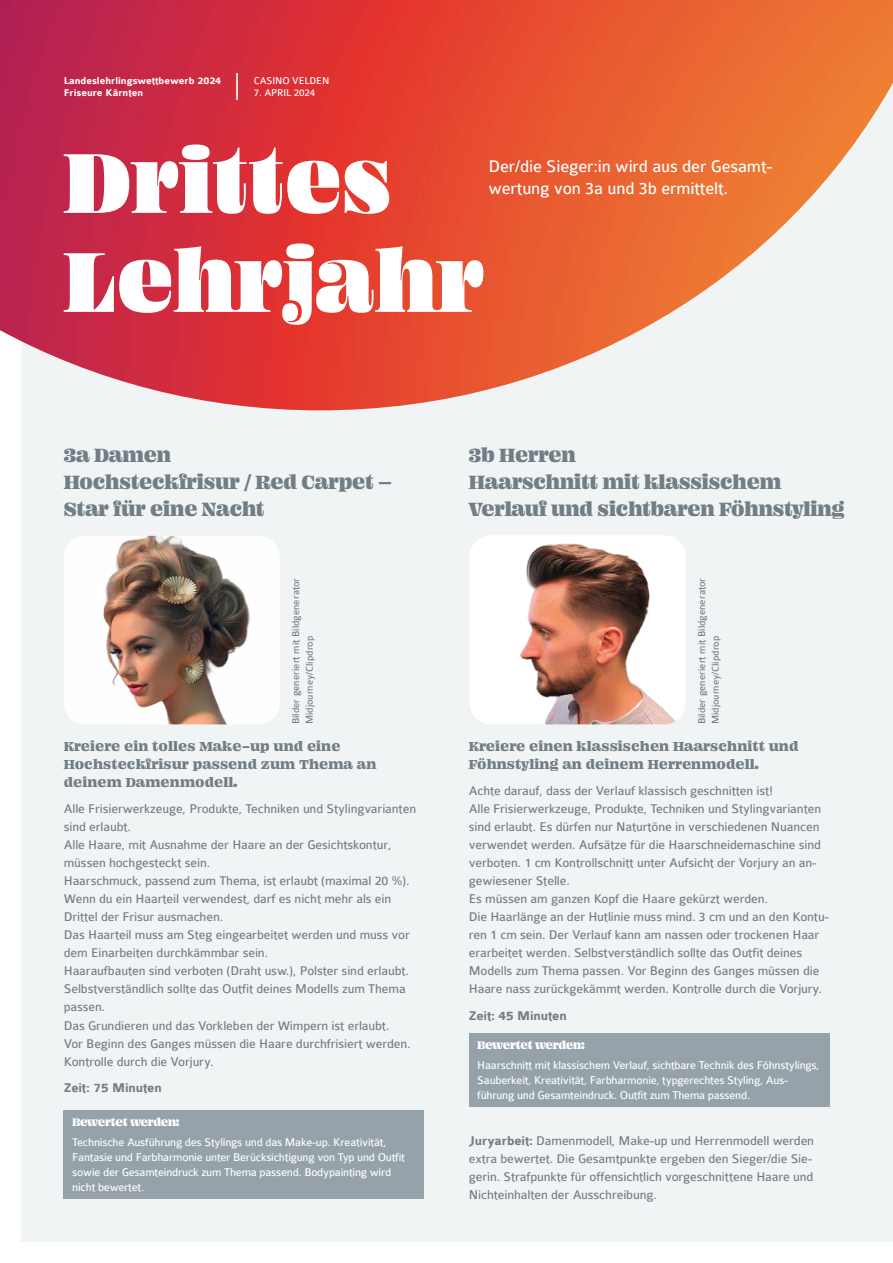
<style>
.page{position:relative;width:893px;height:1263px;background:#fff}
.page>*{position:absolute;margin:0;border:0;box-sizing:border-box;transform-origin:0 0}
.ÜS1{font:93px "Ohno Fatface 36 Pt";letter-spacing:.025em;color:#fff}
.ÜS2{font:21px/27px "Ohno Fatface 16 Pt";letter-spacing:-.01em;color:#717e85}
.ZT{font:18px "Colaborate";letter-spacing:-.01em;color:#fff}
.ÜS2_small{font:14.25px/18px "Ohno Fatface 12 Pt";color:#717e85}
.FT_small{font:13.5px/18px "Colaborate";letter-spacing:-.01em;color:#717e85}
.FT_small-2{font:700 13.5px "Colaborate";letter-spacing:-.01em;color:#717e85}
.CONTENT{font:12px/15px "Colaborate";letter-spacing:-.02em;color:#fff}
.ÜS2_xsmall{font:12px "Ohno Fatface 16 Pt";letter-spacing:-.02em;color:#fff}
.CONTENT-2{font:10.5px/13.5px "Colaborate";color:#717e85}
.CONTENT-3{font:700 10.5px/12px "Colaborate";color:#fff}
.CONTENT-4{font:10.5px "Colaborate";letter-spacing:-.01em;color:#fff}
.s1{font-weight:700}
</style>
<div class="page">
<div style="left:21px;top:21px;width:872px;height:1221px;background:#f1f4f5"></div>
<img style="left:0;top:0;width:893px;height:410px">
<div style="left:64px;top:1110px;width:360px;height:89px;background:#96a2a9"></div>
<div style="left:469px;top:1033px;width:360px;height:74px;background:#96a2a9"></div>
<div style="left:470px;top:535px;width:215px;height:189px;background:#fff;border-radius:21px"></div>
<img style="left:520px;top:543px;width:165px;height:181px">
<img style="left:64px;top:536px;width:215px;height:188px">
<hr style="left:236px;top:74px;width:2px;height:26px;background:#dae0e3">
<p class="CONTENT-3" style="left:64px;top:75px;width:159px">Landeslehrlingswettbewerb 2024<br>Friseure Kärnten</p>
<p class="CONTENT-4" style="left:254px;top:75px;width:77px">CASINO VELDEN</p>
<p class="CONTENT-4" style="left:254px;top:87px;width:63px">7. APRIL 2024</p>
<p class="ÜS1" style="left:64px;top:120px;width:329px">Drittes</p>
<p class="ZT" style="left:489px;top:157px;width:285px">Der/die Sieger:in wird aus der Gesamt-</p>
<p class="ZT" style="left:489px;top:179px;width:241px">wertung von 3a und 3b ermittelt.</p>
<p class="ÜS1" style="left:64px;top:219px;width:422px">Lehrjahr</p>
<p class="ÜS2" style="left:64px;top:441px;width:330px">3a Damen<br>Hochsteckfrisur / Red Carpet –<br>Star für eine Nacht</p>
<p class="ÜS2" style="left:469px;top:441px;width:377px">3b Herren<br>Haarschnitt mit klassischem<br>Verlauf und sichtbaren Föhnstyling</p>
<p class="CONTENT-2" style="left:289px;top:724px;width:148px;rotate:-90deg">Bilder generiert mit Bildgenerator<br>Midjourney/Clipdrop</p>
<p class="CONTENT-2" style="left:695px;top:724px;width:148px;rotate:-90deg">Bilder generiert mit Bildgenerator<br>Midjourney/Clipdrop</p>
<p class="ÜS2_small" style="left:64px;top:737px;width:314px">Kreiere ein tolles Make-up und eine<br>Hochsteckfrisur passend zum Thema an deinem Damenmodell.</p>
<p class="FT_small" style="left:64px;top:800px;width:354px">Alle Frisierwerkzeuge, Produkte, Techniken und Stylingvarianten sind erlaubt.</p>
<p class="FT_small" style="left:64px;top:836px;width:329px">Alle Haare, mit Ausnahme der Haare an der Gesichtskontur, müssen hochgesteckt sein.</p>
<p class="FT_small" style="left:64px;top:872px;width:347px">Haarschmuck, passend zum Thema, ist erlaubt (maximal 20 %).</p>
<p class="FT_small" style="left:64px;top:890px;width:329px">Wenn du ein Haarteil verwendest, darf es nicht mehr als ein<br>Drittel der Frisur ausmachen.</p>
<p class="FT_small" style="left:64px;top:926px;width:348px">Das Haarteil muss am Steg eingearbeitet werden und muss vor dem Einarbeiten durchkämmbar sein.</p>
<p class="FT_small" style="left:64px;top:962px;width:347px">Haaraufbauten sind verboten (Draht usw.), Polster sind erlaubt.</p>
<p class="FT_small" style="left:64px;top:980px;width:343px">Selbstverständlich sollte das Outfit deines Modells zum Thema passen.</p>
<p class="FT_small" style="left:64px;top:1016px;width:327px">Das Grundieren und das Vorkleben der Wimpern ist erlaubt.</p>
<p class="FT_small" style="left:64px;top:1034px;width:348px">Vor Beginn des Ganges müssen die Haare durchfrisiert werden.</p>
<p class="FT_small" style="left:64px;top:1052px;width:151px">Kontrolle durch die Vorjury.</p>
<p class="FT_small-2" style="left:64px;top:1081px;width:100px">Zeit: 75 Minuten</p>
<p class="ÜS2_xsmall" style="left:72px;top:1114px;width:109px">Bewertet werden:</p>
<p class="CONTENT" style="left:72px;top:1134px;width:316px">Technische Ausführung des Stylings und das Make-up. Kreativität,</p>
<p class="CONTENT" style="left:72px;top:1149px;width:334px">Fantasie und Farbharmonie unter Berücksichtigung von Typ und Outfit sowie der Gesamteindruck zum Thema passend. Bodypainting wird nicht bewertet.</p>
<p class="ÜS2_small" style="left:469px;top:737px;width:331px">Kreiere einen klassischen Haarschnitt und<br>Föhnstyling an deinem Herrenmodell.</p>
<p class="FT_small" style="left:469px;top:782px;width:305px">Achte darauf, dass der Verlauf klassisch geschnitten ist!</p>
<p class="FT_small" style="left:469px;top:800px;width:354px">Alle Frisierwerkzeuge, Produkte, Techniken und Stylingvarianten sind erlaubt. Es dürfen nur Naturtöne in verschiedenen Nuancen verwendet werden. Aufsätze für die Haarschneidemaschine sind verboten. 1 cm Kontrollschnitt unter Aufsicht der Vorjury an an&shy;gewiesener Stelle.</p>
<p class="FT_small" style="left:469px;top:890px;width:301px">Es müssen am ganzen Kopf die Haare gekürzt werden.</p>
<p class="FT_small" style="left:469px;top:908px;width:362px">Die Haarlänge an der Hutlinie muss mind. 3 cm und an den Kontu&shy;ren 1 cm sein. Der Verlauf kann am nassen oder trockenen Haar erarbeitet werden. Selbstverständlich sollte das Outfit deines Modells zum Thema passen. Vor Beginn des Ganges müssen die Haare nass zurückgekämmt werden. Kontrolle durch die Vorjury.</p>
<p class="FT_small-2" style="left:469px;top:1009px;width:100px">Zeit: 45 Minuten</p>
<p class="ÜS2_xsmall" style="left:477px;top:1037px;width:109px">Bewertet werden:</p>
<p class="CONTENT" style="left:477px;top:1057px;width:344px">Haarschnitt mit klassischem Verlauf, sichtbare Technik des Föhnstylings,<br>Sauberkeit, Kreativität, Farbharmonie, typgerechtes Styling, Aus&shy;führung und Gesamteindruck. Outfit zum Thema passend.</p>
<p class="FT_small" style="left:469px;top:1132px;width:347px"><span class="s1">Juryarbeit:</span> Damenmodell, Make-up und Herrenmodell werden extra bewertet. Die Gesamtpunkte ergeben den Sieger/die Sie&shy;gerin. Strafpunkte für offensichtlich vorgeschnittene Haare und Nichteinhalten der Ausschreibung.</p>
</div>
